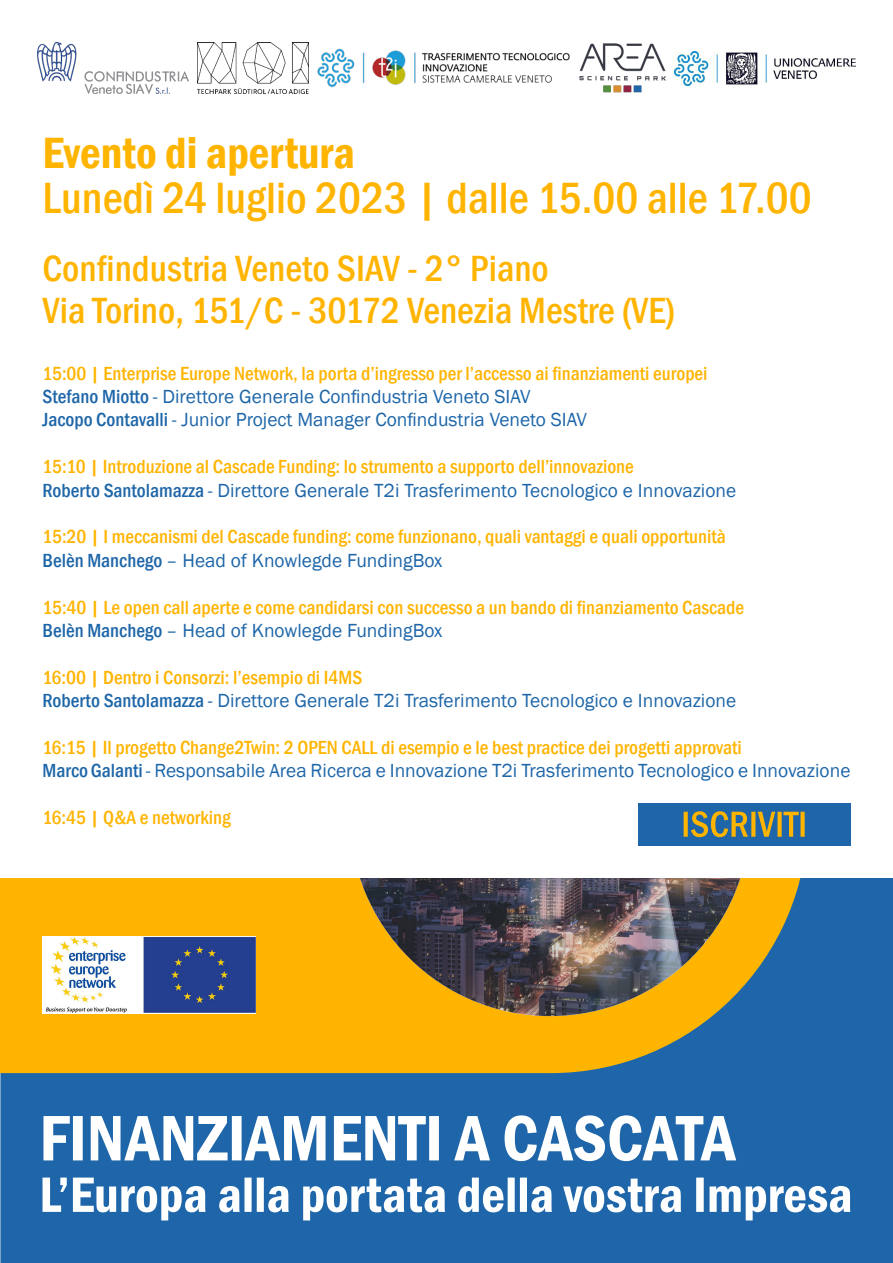
<style>
.page{position:relative;width:893px;height:1263px;background:#fff}
.page>*{position:absolute;margin:0;border:0;box-sizing:border-box;transform-origin:0 0}
.t1{font:500 condensed 45px "Franklin Gothic";color:#ffb400}
.t2{font:600 condensed 45px "Franklin Gothic";color:#ffb400}
.t3{font:500 condensed 37.5px "Franklin Gothic";color:#ffb400}
.t4{font:500 condensed 19.5px "Franklin Gothic";color:#ffb400}
.t5{font:19.5px "Franklin Gothic";color:#1e66a9}
.s1{font-weight:500;font-stretch:condensed}
</style>
<div class="page">
<div style="left:0;top:1073px;width:893px;height:190px;background:#1e66a9"></div>
<svg style="left:0;top:878px;width:893px;height:195px;background:#c4a02c"></svg>
<img style="left:350px;top:616px;width:400px;height:400px;border-radius:200px">
<div style="left:0;top:0;width:893px;height:877px;background:#fff"></div>
<svg style="left:43px;top:1177px;width:807px;height:43px"></svg>
<svg style="left:43px;top:1115px;width:693px;height:46px"></svg>
<img style="left:317px;top:48px;width:253px;height:40px">
<img style="left:579px;top:43px;width:87px;height:50px">
<img style="left:197px;top:43px;width:112px;height:51px">
<img style="left:675px;top:51px;width:180px;height:34px">
<img style="left:38px;top:43px;width:150px;height:50px">
<img style="left:43px;top:937px;width:212px;height:76px">
<div style="left:638px;top:803px;width:212px;height:42px;background:#1e66a9"></div>
<svg style="left:684px;top:811px;width:121px;height:26px"></svg>
<p class="t2" style="left:43px;top:122px;width:314px">Evento di apertura</p>
<p class="t1" style="left:43px;top:168px;width:771px">Lunedì 24 luglio 2023 | dalle 15.00 alle 17.00</p>
<p class="t3" style="left:43px;top:244px;width:508px">Confindustria Veneto SIAV - 2° Piano</p>
<p class="t3" style="left:43px;top:286px;width:634px">Via Torino, 151/C - 30172 Venezia Mestre (VE)</p>
<p class="t4" style="left:43px;top:360px;width:667px">15:00 | Enterprise Europe Network, la porta d’ingresso per l’accesso ai finanziamenti europei</p>
<p class="t5" style="left:43px;top:384px;width:489px"><span class="s1">Stefano Miotto</span> - Direttore Generale Confindustria Veneto SIAV</p>
<p class="t5" style="left:43px;top:408px;width:546px"><span class="s1">Jacopo Contavalli</span> - Junior Project Manager Confindustria Veneto SIAV</p>
<p class="t4" style="left:43px;top:454px;width:593px">15:10 | Introduzione al Cascade Funding: lo strumento a supporto dell’innovazione</p>
<p class="t5" style="left:43px;top:478px;width:695px"><span class="s1">Roberto Santolamazza</span> - Direttore Generale T2i Trasferimento Tecnologico e Innovazione</p>
<p class="t4" style="left:43px;top:524px;width:685px">15:20 | I meccanismi del Cascade funding: come funzionano, quali vantaggi e quali opportunità</p>
<p class="t5" style="left:43px;top:548px;width:402px"><span class="s1">Belèn Manchego</span> – Head of Knowlegde FundingBox</p>
<p class="t4" style="left:43px;top:594px;width:703px">15:40 | Le open call aperte e come candidarsi con successo a un bando di finanziamento Cascade</p>
<p class="t5" style="left:43px;top:618px;width:402px"><span class="s1">Belèn Manchego</span> – Head of Knowlegde FundingBox</p>
<p class="t4" style="left:43px;top:664px;width:321px">16:00 | Dentro i Consorzi: l’esempio di I4MS</p>
<p class="t5" style="left:43px;top:689px;width:695px"><span class="s1">Roberto Santolamazza</span> - Direttore Generale T2i Trasferimento Tecnologico e Innovazione</p>
<p class="t4" style="left:43px;top:735px;width:701px">16:15 | Il progetto Change2Twin: 2 OPEN CALL di esempio e le best practice dei progetti approvati</p>
<p class="t5" style="left:43px;top:759px;width:809px"><span class="s1">Marco Galanti</span> - Responsabile Area Ricerca e Innovazione T2i Trasferimento Tecnologico e Innovazione</p>
<p class="t4" style="left:43px;top:805px;width:190px">16:45 | Q&amp;A e networking</p>
</div>
